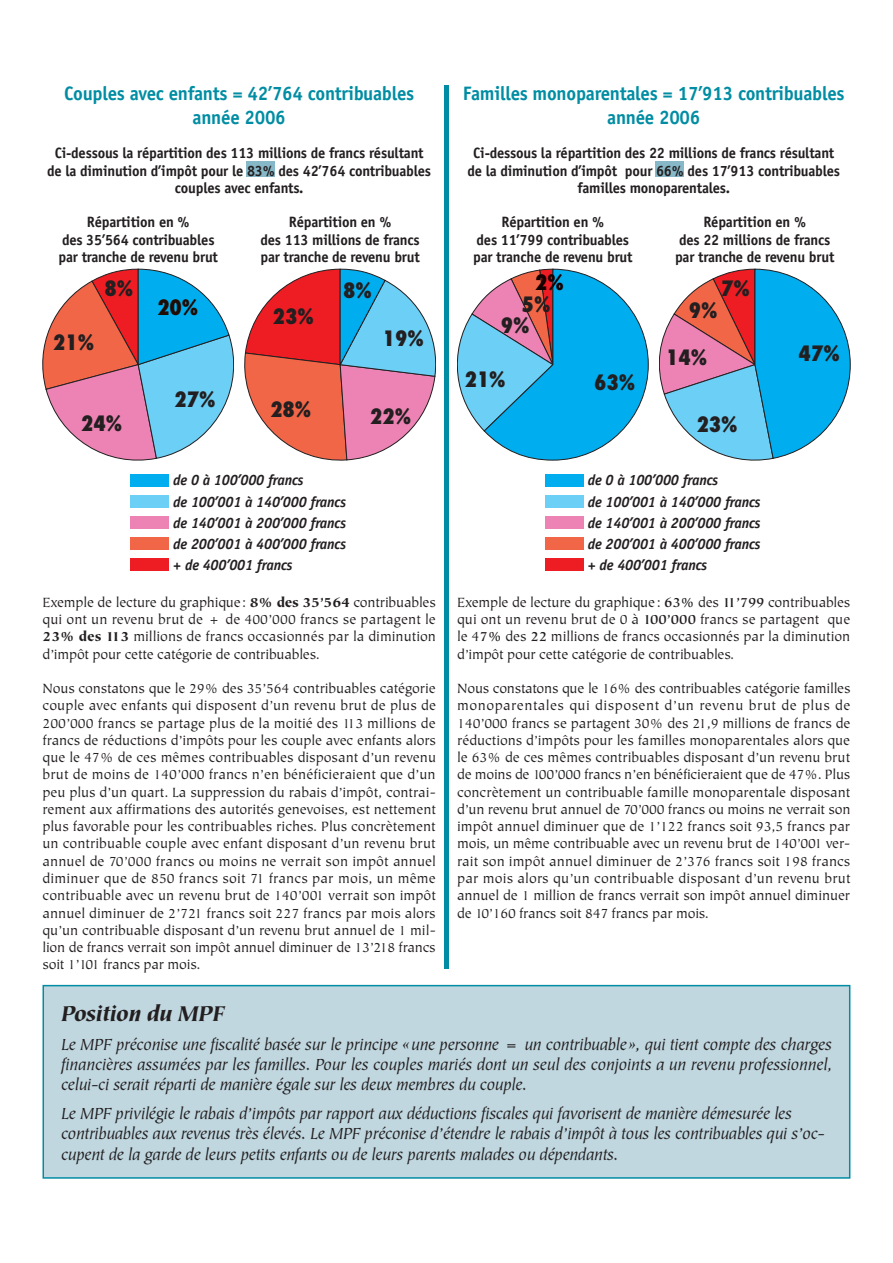
<style>
.page{position:relative;width:893px;height:1263px;background:#fff}
.page>*{position:absolute;margin:0;border:0;box-sizing:border-box;transform-origin:0 0}
.t1{font:italic 900 24px "Tiepolo";letter-spacing:-.015em;color:#231f20}
.t2{font:800 condensed 20.55px "Futura";color:#231f20}
.t3{font:800 condensed 20.55px "Futura";color:#210c03}
.t4{font:800 condensed 20.55px "Futura";color:#170000}
.t5{font:700 19.5px/23.5px "Officina Sans";letter-spacing:-.015em;color:#008da3;text-align:center}
.t6{font:italic 18px/20.2px "Tiepolo";letter-spacing:-.015em;color:#231f20;text-align:justify}
.t7{font:15px/17.2px "Tiepolo";letter-spacing:-.015em;color:#231f20;text-align:justify}
.t8{font:700 15px/17.2px "Officina Sans";letter-spacing:-.015em;color:#231f20;text-align:center}
.t9{font:italic 700 15px/21px "Officina Sans";letter-spacing:-.015em;color:#231f20}
.s1{font-weight:900}
.s2{font-weight:700}
</style>
<div class="page">
<div style="left:656px;top:162px;width:28px;height:15px;background:#87b8c8"></div>
<div style="left:247px;top:162px;width:28px;height:15px;background:#87b8c8"></div>
<svg style="left:43px;top:269px;width:191px;height:191px"></svg>
<svg style="left:244px;top:269px;width:192px;height:191px"></svg>
<svg style="left:457px;top:269px;width:191px;height:191px"></svg>
<svg style="left:659px;top:269px;width:191px;height:191px"></svg>
<div style="left:43px;top:986px;width:807px;height:192px;background:#c0d7e0"></div>
<div style="left:43px;top:985px;width:807px;height:194px;border:2px solid #008da3"></div>
<div style="left:444px;top:85px;width:5px;height:884px;background:#008da3"></div>
<div style="left:131px;top:474px;width:38px;height:13px;background:#00aeef"></div>
<div style="left:131px;top:495px;width:38px;height:13px;background:#6bcff6"></div>
<div style="left:131px;top:516px;width:38px;height:13px;background:#ed83b4"></div>
<div style="left:131px;top:537px;width:38px;height:13px;background:#f26648"></div>
<div style="left:131px;top:558px;width:38px;height:13px;background:#ee1d23"></div>
<div style="left:545px;top:474px;width:38px;height:13px;background:#00aeef"></div>
<div style="left:545px;top:495px;width:38px;height:13px;background:#6bcff6"></div>
<div style="left:545px;top:516px;width:38px;height:13px;background:#ed83b4"></div>
<div style="left:545px;top:537px;width:38px;height:13px;background:#f26648"></div>
<div style="left:545px;top:558px;width:38px;height:13px;background:#ee1d23"></div>
<h3 class="t5" style="left:64px;top:82px;width:352px">Couples avec enfants = 42’764 contribuables année 2006</h3>
<p class="t8" style="left:47px;top:144px;width:385px">Ci-dessous la répartition des 113 millions de francs résultant de la diminution d’impôt pour le 83% des 42’764 contribuables couples avec enfants.</p>
<p class="t8" style="left:87px;top:213px;width:104px">Répartition en %</p>
<p class="t8" style="left:289px;top:213px;width:104px">Répartition en %</p>
<p class="t8" style="left:62px;top:231px;width:154px">des 35’564 contribuables</p>
<p class="t8" style="left:261px;top:231px;width:161px">des 113 millions de francs</p>
<p class="t8" style="left:59px;top:248px;width:161px">par tranche de revenu brut</p>
<p class="t8" style="left:260px;top:248px;width:161px">par tranche de revenu brut</p>
<h2 class="t2" style="left:104px;top:276px;width:30px">8%</h2>
<h2 class="t2" style="left:53px;top:330px;width:43px">21%</h2>
<h2 class="t2" style="left:81px;top:410px;width:43px">24%</h2>
<h2 class="t3" style="left:157px;top:295px;width:43px">20%</h2>
<h2 class="t2" style="left:174px;top:386px;width:43px">27%</h2>
<h2 class="t2" style="left:273px;top:303px;width:43px">23%</h2>
<h2 class="t2" style="left:270px;top:397px;width:43px">28%</h2>
<h2 class="t2" style="left:343px;top:278px;width:30px">8%</h2>
<h2 class="t2" style="left:383px;top:325px;width:43px">19%</h2>
<h2 class="t2" style="left:370px;top:403px;width:43px">22%</h2>
<p class="t9" style="left:173px;top:470px;width:174px">de 0 à 100’000 francs<br>de 100’001 à 140’000 francs de 140’001 à 200’000 francs de 200’001 à 400’000 francs + de 400’001 francs</p>
<p class="t7" style="left:42px;top:594px;width:395px">Exemple de lecture du graphique: <span class="s1">8% des 35’564</span> contribuables qui ont un revenu brut de + de 400’000 francs se partagent le <span class="s1">23% des 113</span> millions de francs occasionnés par la diminution d’impôt pour cette catégorie de contribuables.</p>
<p class="t7" style="left:43px;top:680px;width:395px">Nous constatons que le 29% des 35’564 contribuables catégorie couple avec enfants qui disposent d’un revenu brut de plus de 200’000 francs se partage plus de la moitié des 113 millions de francs de réductions d’impôts pour les couple avec enfants alors que le 47% de ces mêmes contribuables disposant d’un revenu brut de moins de 140’000 francs n’en bénéficieraient que d’un peu plus d’un quart. La suppression du rabais d’impôt, contrai&shy;rement aux affirmations des autorités genevoises, est nettement plus favorable pour les contribuables riches. Plus concrètement un contribuable couple avec enfant disposant d’un revenu brut annuel de 70’000 francs ou moins ne verrait son impôt annuel diminuer que de 850 francs soit 71 francs par mois, un même contribuable avec un revenu brut de 140’001 verrait son impôt annuel diminuer de 2’721 francs soit 227 francs par mois alors qu’un contribuable disposant d’un revenu brut annuel de 1 mil&shy;lion de francs verrait son impôt annuel diminuer de 13’218 francs soit 1’101 francs par mois.</p>
<h3 class="t5" style="left:463px;top:82px;width:383px">Familles monoparentales = 17’913 contribuables année 2006</h3>
<p class="t8" style="left:467px;top:144px;width:374px">Ci-dessous la répartition des 22 millions de francs résultant de la diminution d’impôt pour 66% des 17’913 contribuables familles monoparentales.</p>
<p class="t8" style="left:502px;top:213px;width:104px">Répartition en %</p>
<p class="t8" style="left:703px;top:213px;width:104px">Répartition en %</p>
<p class="t8" style="left:477px;top:231px;width:154px">des 11’799 contribuables</p>
<p class="t8" style="left:679px;top:231px;width:153px">des 22 millions de francs</p>
<p class="t8" style="left:473px;top:248px;width:161px">par tranche de revenu brut</p>
<p class="t8" style="left:675px;top:248px;width:161px">par tranche de revenu brut</p>
<h2 class="t4" style="left:535px;top:270px;width:30px">2%</h2>
<h2 class="t2" style="left:522px;top:292px;width:30px">5%</h2>
<h2 class="t2" style="left:501px;top:312px;width:30px">9%</h2>
<h2 class="t2" style="left:464px;top:366px;width:43px">21%</h2>
<h2 class="t2" style="left:594px;top:369px;width:43px">63%</h2>
<h2 class="t2" style="left:721px;top:276px;width:30px">7%</h2>
<h2 class="t2" style="left:689px;top:297px;width:30px">9%</h2>
<h2 class="t2" style="left:666px;top:345px;width:43px">14%</h2>
<h2 class="t2" style="left:799px;top:340px;width:43px">47%</h2>
<h2 class="t2" style="left:696px;top:411px;width:43px">23%</h2>
<p class="t9" style="left:588px;top:470px;width:174px">de 0 à 100’000 francs<br>de 100’001 à 140’000 francs de 140’001 à 200’000 francs de 200’001 à 400’000 francs + de 400’001 francs</p>
<p class="t7" style="left:457px;top:594px;width:395px">Exemple de lecture du graphique: <span class="s2">63%</span> des <span class="s2">11’799</span> contribuables qui ont un revenu brut de 0 à <span class="s2">100’000</span> francs se partagent que le 4<span class="s2">7%</span> des <span class="s2">22</span> millions de francs occasionnés par la diminution d’impôt pour cette catégorie de contribuables.</p>
<p class="t7" style="left:457px;top:680px;width:395px">Nous constatons que le 16% des contribuables catégorie familles monoparentales qui disposent d’un revenu brut de plus de 140’000 francs se partagent 30% des 21,9 millions de francs de réductions d’impôts pour les familles monoparentales alors que le 63% de ces mêmes contribuables disposant d’un revenu brut de moins de 100’000 francs n’en bénéficieraient que de 47%. Plus concrètement un contribuable famille monoparentale disposant d’un revenu brut annuel de 70’000 francs ou moins ne verrait son impôt annuel diminuer que de 1’122 francs soit 93,5 francs par mois, un même contribuable avec un revenu brut de 140’001 ver&shy;rait son impôt annuel diminuer de 2’376 francs soit 198 francs par mois alors qu’un contribuable disposant d’un revenu brut annuel de 1 million de francs verrait son impôt annuel diminuer de 10’160 francs soit 847 francs par mois.</p>
<h1 class="t1" style="left:61px;top:1000px;width:165px">Position du MPF</h1>
<p class="t6" style="left:61px;top:1035px;width:773px">Le MPF préconise une fiscalité basée sur le principe «une personne = un contribuable », qui tient compte des charges financières assumées par les familles. Pour les couples mariés dont un seul des conjoints a un revenu professionnel, celui-ci serait réparti de manière égale sur les deux membres du couple.</p>
<p class="t6" style="left:61px;top:1104px;width:765px;text-align:left">Le MPF privilégie le rabais d’impôts par rapport aux déductions fiscales qui favorisent de manière démesurée les contribuables aux revenus très élevés. Le MPF préconise d’étendre le rabais d’impôt à tous les contribuables qui s’oc&shy;cupent de la garde de leurs petits enfants ou de leurs parents malades ou dépendants.</p>
</div>
